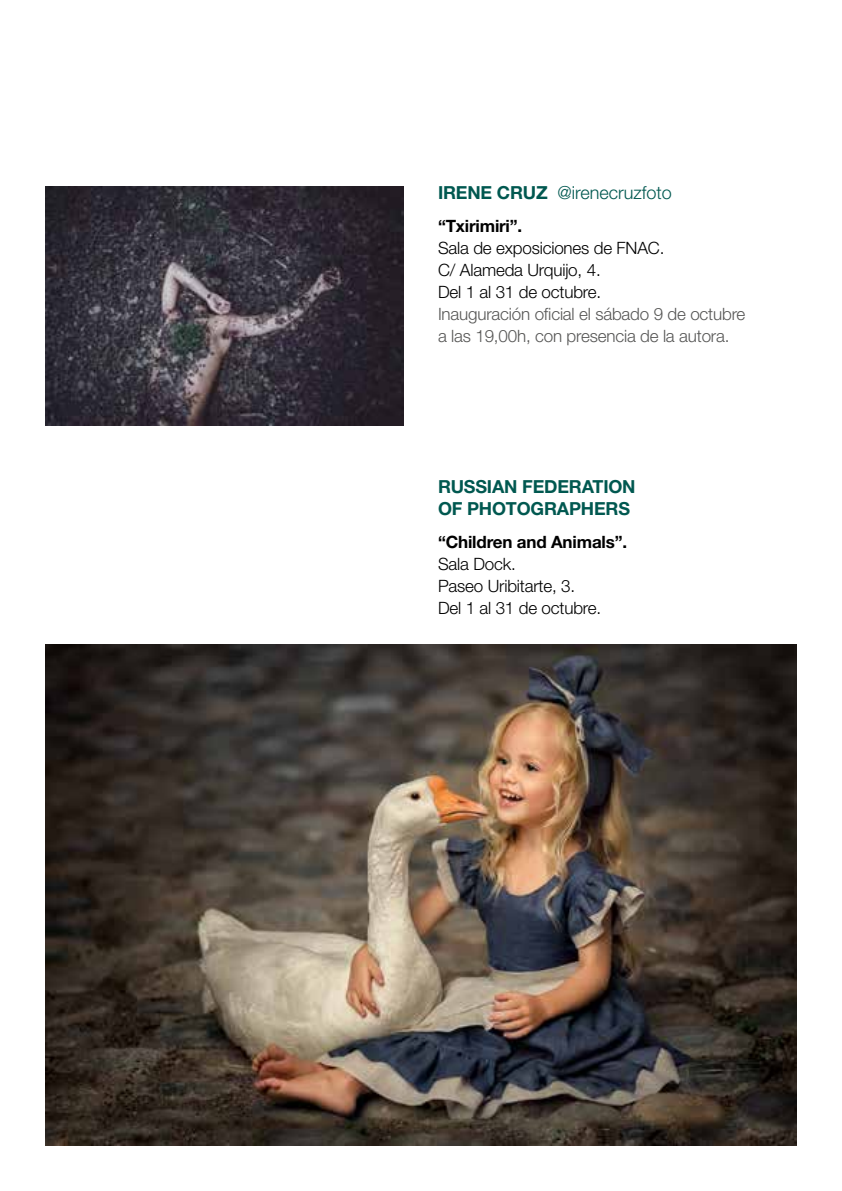
<style>
.page{position:relative;width:842px;height:1191px;background:#fff}
.page>*{position:absolute;margin:0;border:0;box-sizing:border-box;transform-origin:0 0}
.t1{font:700 18px/22px "Helvetica Neue LT Std";letter-spacing:-.01em;color:#005850}
.t2{font:300 18px "Helvetica Neue LT Std";color:#005850}
.t3{font:300 17px/22px "Helvetica Neue LT Std";letter-spacing:-.01em;color:#000}
.t4{font:300 17px/22px "Helvetica Neue LT Std";letter-spacing:-.01em;color:#575756}
.t5{font:700 17px "Helvetica Neue LT Std";letter-spacing:-.01em;color:#000}
.s1{font-weight:700}
</style>
<div class="page">
<img style="left:45px;top:186px;width:359px;height:239px">
<img style="left:45px;top:644px;width:752px;height:501px">
<p class="t2" style="left:438px;top:181px;width:235px"><span class="s1">IRENE CRUZ</span> @irenecruzfoto</p>
<p class="t5" style="left:438px;top:216px;width:86px">“Txirimiri”.</p>
<p class="t3" style="left:438px;top:237px;width:228px">Sala de exposiciones de FNAC.<br>C/ Alameda Urquijo, 4.<br>Del 1 al 31 de octubre.</p>
<p class="t4" style="left:438px;top:303px;width:309px">Inauguración oficial el sábado 9 de octubre a las 19,00h, con presencia de la autora.</p>
<p class="t1" style="left:438px;top:475px;width:199px">RUSSIAN FEDERATION<br>OF PHOTOGRAPHERS</p>
<p class="t5" style="left:438px;top:531px;width:191px">“Children and Animals”.</p>
<p class="t3" style="left:438px;top:552px;width:165px">Sala Dock.<br>Paseo Uribitarte, 3.<br>Del 1 al 31 de octubre.</p>
</div>
